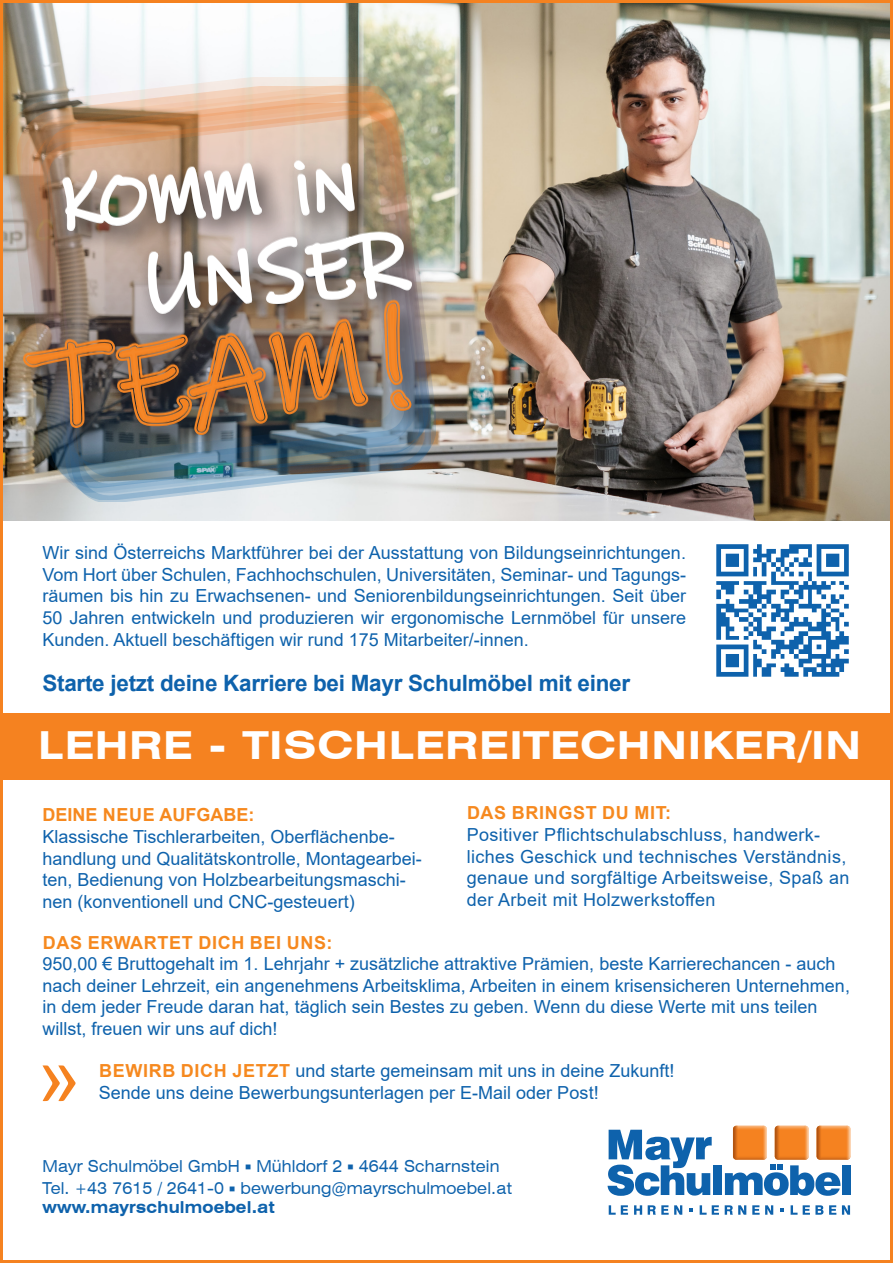
<style>
.page{position:relative;width:893px;height:1263px;background:#fff}
.page>*{position:absolute;margin:0;border:0;box-sizing:border-box;transform-origin:0 0}
.t1{font:700 expanded 38.7px "Swiss 721 BT";letter-spacing:.02em;color:#fff}
.t2{font:700 22.5px "Arial";letter-spacing:-.015em;color:#0e62ac}
.t3{font:18px/21.6px "Arial";color:#0e62ac}
.t4{font:18px/21.6px "Arial";letter-spacing:.02em;color:#0e62ac}
.t5{font:700 18px "Arial";letter-spacing:.035em;color:#f6891f}
.t6{font:700 18px "Arial";color:#f6891f}
.MAY_visit_Titel_Adresse{font:expanded 16.5px "Swiss 721 BT";letter-spacing:.01em;color:#0e62ac;scale:.9 1}
.MAY_visit_Titel_Adresse-2{font:700 expanded 16.5px "Swiss 721 BT";letter-spacing:.01em;color:#0e62ac;scale:.9 1}
.s1{font-weight:700;color:#f6891f}
</style>
<div class="page">
<div style="left:0;top:713px;width:893px;height:66px;background:#f58220"></div>
<img style="left:3px;top:3px;width:887px;height:518px">
<div style="left:713px;top:1165px;width:9px;height:30px;background:#0e62ac"></div>
<svg style="left:608px;top:1130px;width:104px;height:66px"></svg>
<svg style="left:725px;top:1126px;width:125px;height:70px"></svg>
<svg style="left:780px;top:1208px;width:4px;height:3px"></svg>
<svg style="left:689px;top:1208px;width:4px;height:3px"></svg>
<svg style="left:842px;top:1205px;width:8px;height:10px"></svg>
<svg style="left:829px;top:1205px;width:7px;height:10px"></svg>
<svg style="left:803px;top:1205px;width:20px;height:10px"></svg>
<svg style="left:791px;top:1205px;width:6px;height:10px"></svg>
<svg style="left:752px;top:1205px;width:21px;height:10px"></svg>
<svg style="left:725px;top:1205px;width:21px;height:10px"></svg>
<svg style="left:700px;top:1205px;width:19px;height:10px"></svg>
<svg style="left:648px;top:1205px;width:34px;height:10px"></svg>
<svg style="left:634px;top:1205px;width:8px;height:10px"></svg>
<svg style="left:609px;top:1205px;width:19px;height:10px"></svg>
<hr style="left:0;top:1px;width:3px;height:1262px;background:#f58220">
<hr style="left:0;top:1260px;width:893px;height:3px;background:#f58220">
<hr style="left:0;top:0;width:893px;height:3px;background:#f58220">
<svg style="left:43px;top:1065px;width:33px;height:36px"></svg>
<svg style="left:716px;top:544px;width:133px;height:133px"></svg>
<hr style="left:890px;top:0;width:3px;height:1263px;background:#f58220">
<img style="left:3px;top:78px;width:418px;height:405px">
<svg style="left:32px;top:81px;width:389px;height:389px"></svg>
<svg style="left:146px;top:3px;width:270px;height:518px"></svg>
<div style="left:14px;top:152px;width:424px;height:309px;background:#231f20;opacity:.69"></div>
<svg style="left:58px;top:158px;width:87px;height:363px"></svg>
<svg style="left:145px;top:54px;width:270px;height:467px"></svg>
<img style="left:22px;top:162px;width:391px;height:320px">
<p class="t3" style="left:43px;top:542px;width:645px;text-align:justify">Wir sind Österreichs Marktführer bei der Ausstattung von Bildungseinrichtungen.<br>Vom Hort über Schulen, Fachhochschulen, Universitäten, Seminar- und Tagungs&shy;räumen bis hin zu Erwachsenen- und Seniorenbildungseinrichtungen. Seit über 50 Jahren entwickeln und produzieren wir ergonomische Lernmöbel für unsere Kunden. Aktuell beschäftigen wir rund 175 Mitarbeiter/-innen.</p>
<p class="t2" style="left:43px;top:667px;width:589px">Starte jetzt deine Karriere bei Mayr Schulmöbel mit einer</p>
<p class="t1" style="left:38px;top:722px;width:824px">LEHRE - TISCHLEREITECHNIKER/IN</p>
<p class="t6" style="left:43px;top:802px;width:213px">DEINE NEUE AUFGABE:</p>
<p class="t3" style="left:43px;top:826px;width:381px">Klassische Tischlerarbeiten, Oberflächenbe&shy;handlung und Qualitätskontrolle, Montagearbei&shy;ten, Bedienung von Holzbearbeitungsmaschi&shy;nen (konventionell und CNC-gesteuert)</p>
<p class="t5" style="left:467px;top:800px;width:206px">DAS BRINGST DU MIT:</p>
<p class="t4" style="left:467px;top:824px;width:384px">Positiver Pflichtschulabschluss, handwerk&shy;liches Geschick und technisches Verständnis, genaue und sorgfältige Arbeitsweise, Spaß an der Arbeit mit Holzwerkstoffen</p>
<p class="t5" style="left:43px;top:930px;width:291px">DAS ERWARTET DICH BEI UNS:</p>
<p class="t3" style="left:43px;top:953px;width:809px">950,00 € Bruttogehalt im 1. Lehrjahr + zusätzliche attraktive Prämien, beste Karrierechancen - auch nach deiner Lehrzeit, ein angenehmens Arbeitsklima, Arbeiten in einem krisensicheren Unternehmen, in dem jeder Freude daran hat, täglich sein Bestes zu geben. Wenn du diese Werte mit uns teilen willst, freuen wir uns auf dich!</p>
<p class="t3" style="left:99px;top:1060px;width:577px"><span class="s1">BEWIRB DICH JETZT</span> und starte gemeinsam mit uns in deine Zukunft!</p>
<p class="t3" style="left:99px;top:1081px;width:502px">Sende uns deine Bewerbungsunterlagen per E-Mail oder Post!</p>
<p class="MAY_visit_Titel_Adresse" style="left:43px;top:1156px;width:509px">Mayr Schulmöbel GmbH ■ Mühldorf 2 ■ 4644 Scharnstein</p>
<p class="MAY_visit_Titel_Adresse" style="left:43px;top:1178px;width:523px">Tel. +43 7615 / 2641-0 ■ bewerbung@mayrschulmoebel.at</p>
<p class="MAY_visit_Titel_Adresse-2" style="left:43px;top:1197px;width:259px">www.mayrschulmoebel.at</p>
</div>
